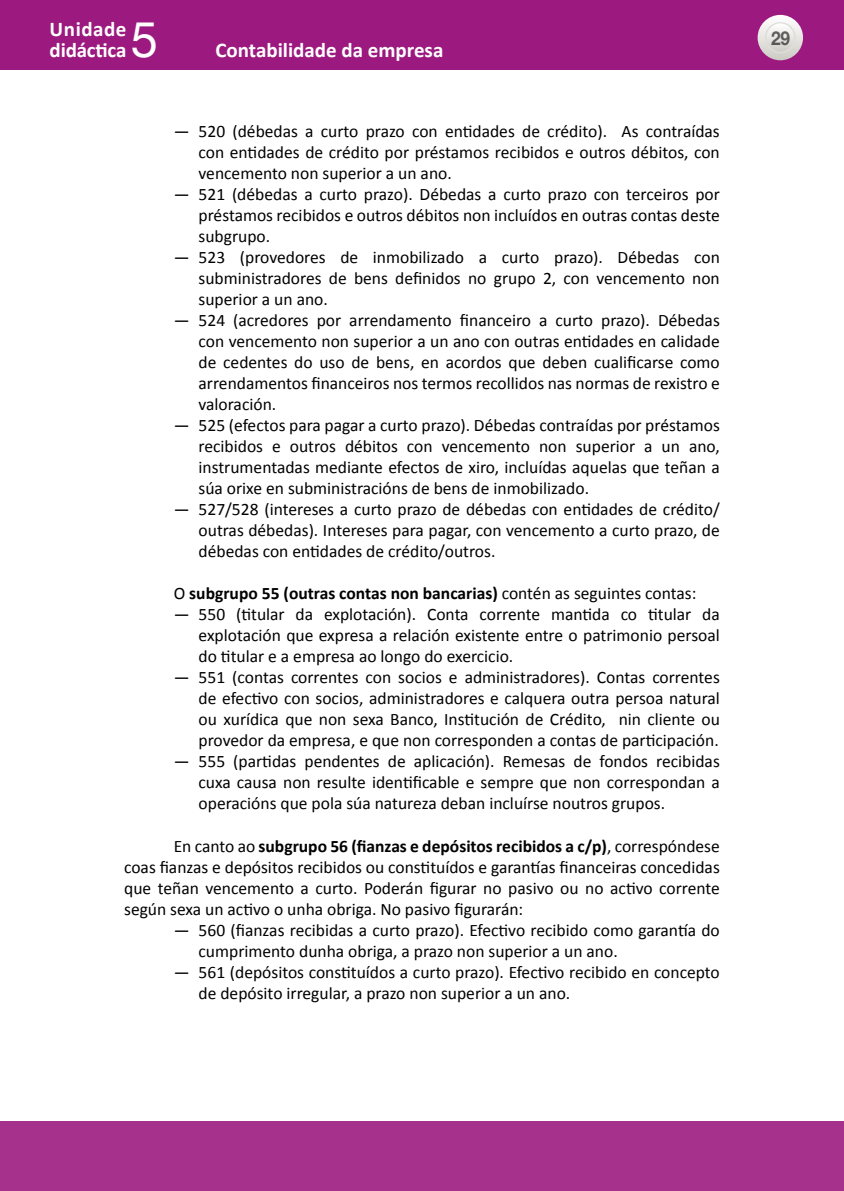
<style>
.page{position:relative;width:844px;height:1191px;background:#fff}
.page>*{position:absolute;margin:0;border:0;box-sizing:border-box;transform-origin:0 0}
.t1{font:49px "Helvetica Neue";color:#fff}
.t2{font:700 21px/21px "Calibri";color:#fff}
.t3{font:700 19.25px "Helvetica Neue";color:#000;scale:.9 1}
.TEXTO{font:17.5px/21px "Calibri";color:#000;text-align:justify}
.TXTO{font:17.5px/21.2px "Calibri";color:#000;text-align:justify}
.TEXTO-2{font:700 17.5px "Calibri";color:#000}
.s1{font-weight:400}
.s2{font-weight:700}
</style>
<div class="page">
<div style="left:0;top:0;width:843px;height:69px;background:#9c1a7f"></div>
<svg style="left:757px;top:15px;width:45px;height:45px"></svg>
<svg style="left:765px;top:23px;width:29px;height:29px"></svg>
<div style="left:764px;top:22px;width:31px;height:31px;border:1px solid #dfdeda;border-radius:50%"></div>
<div style="left:0;top:1121px;width:843px;height:70px;background:#a6318c"></div>
<p class="t2" style="left:50px;top:19px;width:78px">Unidade didáctica</p>
<h1 class="t1" style="left:131px;top:5px;width:29px">5</h1>
<p class="t2" style="left:215px;top:40px;width:229px">Contabilidade da empresa</p>
<p class="TEXTO" style="left:198px;top:121px;width:522px;text-indent:-25px">— 520 (débedas a curto prazo con entidades de crédito). As contraídas con entidades de crédito por préstamos recibidos e outros débitos, con vencemento non superior a un ano.</p>
<p class="TEXTO" style="left:198px;top:184px;width:522px;text-indent:-25px">— 521 (débedas a curto prazo). Débedas a curto prazo con terceiros por préstamos recibidos e outros débitos non incluídos en outras contas deste subgrupo.</p>
<p class="TEXTO" style="left:198px;top:247px;width:522px;text-indent:-25px">— 523 (provedores de inmobilizado a curto prazo). Débedas con subministradores de bens definidos no grupo 2, con vencemento non superior a un ano.</p>
<p class="TEXTO" style="left:198px;top:310px;width:522px;text-indent:-25px">— 524 (acredores por arrendamento financeiro a curto prazo). Débedas con vencemento non superior a un ano con outras entidades en calidade de cedentes do uso de bens, en acordos que deben cualificarse como arrendamentos financeiros nos termos recollidos nas normas de rexistro e valoración.</p>
<p class="TEXTO" style="left:198px;top:415px;width:522px;text-indent:-25px">— 525 (efectos para pagar a curto prazo). Débedas contraídas por préstamos recibidos e outros débitos con vencemento non superior a un ano, instrumentadas mediante efectos de xiro, incluídas aquelas que teñan a súa orixe en subministracións de bens de inmobilizado.</p>
<p class="TEXTO" style="left:198px;top:499px;width:522px;text-indent:-25px">— 527/528 (intereses a curto prazo de débedas con entidades de crédito/ outras débedas). Intereses para pagar, con vencemento a curto prazo, de débedas con entidades de crédito/outros.</p>
<p class="TEXTO-2" style="left:174px;top:582px;width:524px"><span class="s1">O</span> subgrupo 55 (outras contas non bancarias) <span class="s1">contén as seguintes contas:</span></p>
<p class="TEXTO" style="left:198px;top:604px;width:522px;text-indent:-25px">— 550 (titular da explotación). Conta corrente mantida co titular da explotación que expresa a relación existente entre o patrimonio persoal do titular e a empresa ao longo do exercicio.</p>
<p class="TEXTO" style="left:198px;top:667px;width:522px;text-indent:-25px">— 551 (contas correntes con socios e administradores). Contas correntes de efectivo con socios, administradores e calquera outra persoa natural ou xurídica que non sexa Banco, Institución de Crédito, nin cliente ou provedor da empresa, e que non corresponden a contas de participación.</p>
<p class="TEXTO" style="left:198px;top:751px;width:522px;text-indent:-25px">— 555 (partidas pendentes de aplicación). Remesas de fondos recibidas cuxa causa non resulte identificable e sempre que non correspondan a operacións que pola súa natureza deban incluírse noutros grupos.</p>
<p class="TXTO" style="left:124px;top:835px;width:597px;text-indent:50px">En canto ao <span class="s2">subgrupo 56 (fianzas e depósitos recibidos a c/p)</span>, correspóndese coas fianzas e depósitos recibidos ou constituídos e garantías financeiras concedidas que teñan vencemento a curto. Poderán figurar no pasivo ou no activo corrente según sexa un activo o unha obriga. No pasivo figurarán:</p>
<p class="TEXTO" style="left:198px;top:919px;width:522px;text-indent:-25px">— 560 (fianzas recibidas a curto prazo). Efectivo recibido como garantía do cumprimento dunha obriga, a prazo non superior a un ano.</p>
<p class="TEXTO" style="left:198px;top:961px;width:522px;text-indent:-25px">— 561 (depósitos constituídos a curto prazo). Efectivo recibido en concepto de depósito irregular, a prazo non superior a un ano.</p>
<p class="t3" style="left:770px;top:26px;width:23px">29</p>
</div>
